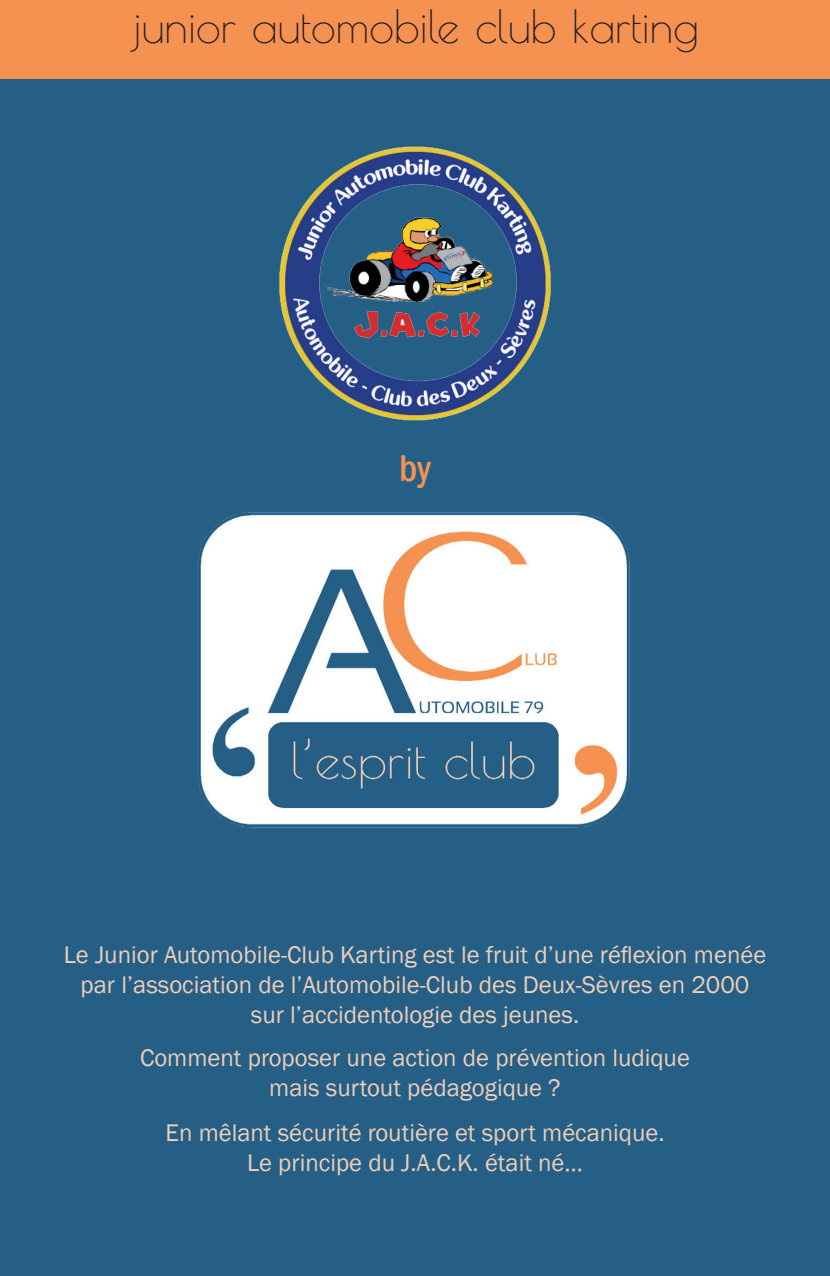
<style>
.page{position:relative;width:830px;height:1276px;background:#fff}
.page>*{position:absolute;margin:0;border:0;box-sizing:border-box;transform-origin:0 0}
.t1{font:45px "Poiret One";color:#231f20}
.t2{font:500 condensed 38.25px "Franklin Gothic";color:#f69251}
.t3{font:24.75px/29.7px "Franklin Gothic";color:#edceb8;text-align:center}
</style>
<div class="page">
<div style="left:0;top:0;width:829px;height:1276px;background:#255f86"></div>
<img style="left:197px;top:512px;width:433px;height:316px">
<div style="left:0;top:0;width:829px;height:78px;background:#f69251"></div>
<img style="left:279px;top:146px;width:272px;height:275px">
<h1 class="t1" style="left:131px;top:0;width:569px">junior automobile club karting</h1>
<h2 class="t2" style="left:399px;top:443px;width:33px">by</h2>
<p class="t3" style="left:64px;top:940px;width:703px">Le Junior Automobile-Club Karting est le fruit d’une réflexion menée par l’association de l’Automobile-Club des Deux-Sèvres en 2000 sur l’accidentologie des jeunes.</p>
<p class="t3" style="left:140px;top:1043px;width:551px">Comment proposer une action de prévention ludique mais surtout pédagogique ?</p>
<p class="t3" style="left:165px;top:1119px;width:500px">En mêlant sécurité routière et sport mécanique.<br>Le principe du J.A.C.K. était né…</p>
</div>
